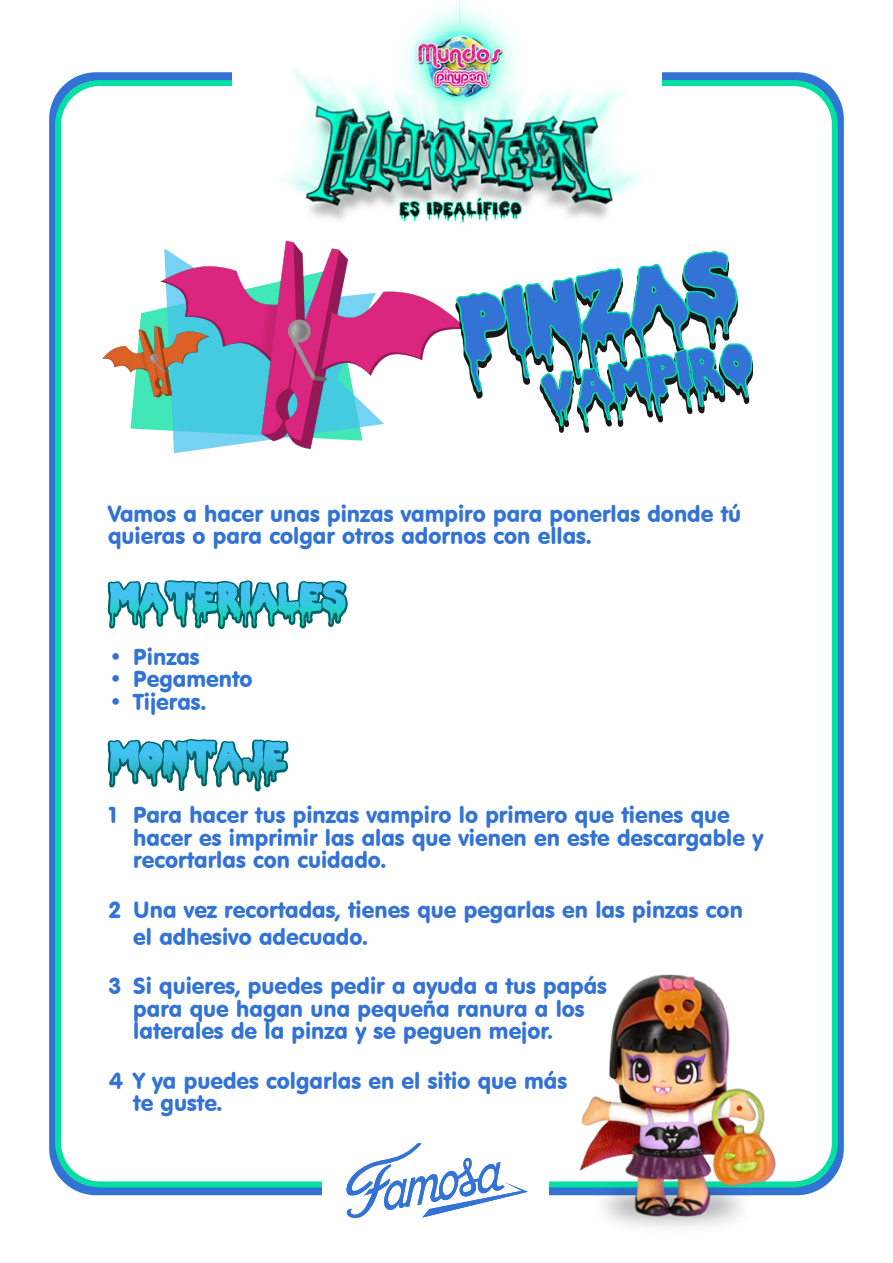
<style>
.page{position:relative;width:893px;height:1263px;background:#fff}
.page>*{position:absolute;margin:0;border:0;box-sizing:border-box;transform-origin:0 0}
.t1{font:80.4px "Double Feature";color:#1a171c}
.t2{font:49.65px "Double Feature";color:#1a171c}
.t3{font:22.5px/22.5px "VAG Rounded BT";color:#3273d5}
</style>
<div class="page">
<img style="left:102px;top:240px;width:350px;height:213px">
<svg style="left:107px;top:580px;width:241px;height:50px"></svg>
<svg style="left:107px;top:739px;width:182px;height:53px"></svg>
<svg style="left:452px;top:250px;width:302px;height:183px"></svg>
<div style="left:49px;top:72px;width:795px;height:1123px;border:9px solid #3273d5;border-radius:43px"></div>
<div style="left:55px;top:80px;width:783px;height:1107px;border:6px solid #03e0a1;border-radius:42px"></div>
<div style="left:323px;top:1138px;width:226px;height:84px;background:#fff"></div>
<svg style="left:346px;top:1143px;width:182px;height:75px"></svg>
<div style="left:232px;top:51px;width:429px;height:55px;background:#fff"></div>
<img style="left:282px;top:0;width:358px;height:223px">
<img style="left:555px;top:1180px;width:235px;height:16px">
<img style="left:568px;top:974px;width:218px;height:254px">
<h1 class="t1" style="left:453px;top:288px;width:278px;rotate:-10deg">pinzas</h1>
<h2 class="t2" style="left:538px;top:372px;width:213px;rotate:-10deg">vampiro</h2>
<p class="t3" style="left:108px;top:502px;width:635px">Vamos a hacer unas pinzas vampiro para ponerlas donde tú quieras o para colgar otros adornos con ellas.</p>
<p class="t3" style="left:109px;top:645px;width:92px">• Pinzas</p>
<p class="t3" style="left:109px;top:667px;width:145px">• Pegamento</p>
<p class="t3" style="left:109px;top:690px;width:98px">• Tijeras.</p>
<p class="t3" style="left:133px;top:803px;width:631px;text-indent:-24px">1 Para hacer tus pinzas vampiro lo primero que tienes que hacer es imprimir las alas que vienen en este descargable y recortarlas con cuidado.</p>
<p class="t3" style="left:133px;top:896px;width:611px;line-height:27px;text-indent:-24px">2 Una vez recortadas, tienes que pegarlas en las pinzas con el adhesivo adecuado.</p>
<p class="t3" style="left:133px;top:974px;width:475px;text-indent:-24px">3 Si quieres, puedes pedir a ayuda a tus papás para que hagan una pequeña ranura a los laterales de la pinza y se peguen mejor.</p>
<p class="t3" style="left:133px;top:1069px;width:435px;text-indent:-24px">4 Y ya puedes colgarlas en el sitio que más te guste.</p>
</div>
